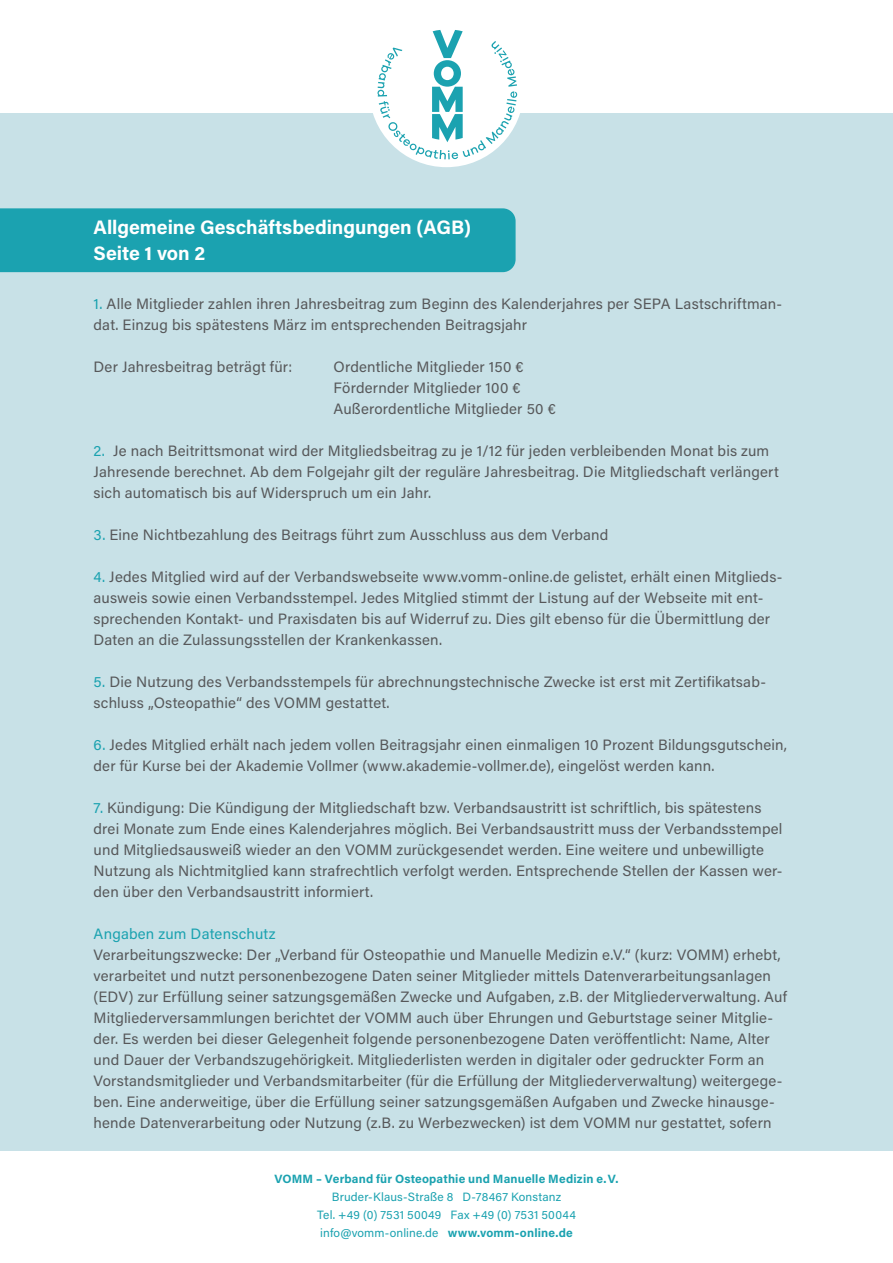
<style>
.page{position:relative;width:893px;height:1263px;background:#fff}
.page>*{position:absolute;margin:0;border:0;box-sizing:border-box;transform-origin:0 0}
.t1{font:700 19.5px/25.5px "Acumin Pro";color:#fff}
.t2{font:15px/21px "Acumin Pro";letter-spacing:.015em;color:#57585a}
.t3{font:15px "Acumin Pro";letter-spacing:.01em;color:#1ba2b0}
.t4{font:12px/18px "Acumin Pro";letter-spacing:.01em;color:#1ba2b0;text-align:center}
.t5{font:700 12px "Acumin Pro";letter-spacing:.015em;color:#1ba2b0}
.s1{color:#1ba2b0}
.s2{font-weight:700}
</style>
<div class="page">
<div style="left:0;top:113px;width:893px;height:1037px;background:#c8e1e7"></div>
<div style="left:369px;top:13px;width:155px;height:154px;background:#fff;border-radius:50%"></div>
<svg style="left:377px;top:30px;width:140px;height:129px"></svg>
<div style="left:0;top:208px;width:516px;height:64px;background:#1ba2b0"></div>
<h1 class="t1" style="left:94px;top:214px;width:379px">Allgemeine Geschäftsbedingungen (AGB)<br>Seite 1 von 2</h1>
<p class="t2" style="left:94px;top:292px;width:690px"><span class="s1">1.</span> Alle Mitglieder zahlen ihren Jahresbeitrag zum Beginn des Kalenderjahres per SEPA Lastschriftman&shy;dat. Einzug bis spätestens März im entsprechenden Beitragsjahr</p>
<p class="t2" style="left:94px;top:355px;width:200px">Der Jahresbeitrag beträgt für:</p>
<p class="t2" style="left:334px;top:355px;width:224px">Ordentliche Mitglieder 150 €<br>Fördernder Mitglieder 100 €<br>Außerordentliche Mitglieder 50 €</p>
<p class="t2" style="left:94px;top:439px;width:687px"><span class="s1">2.</span> Je nach Beitrittsmonat wird der Mitgliedsbeitrag zu je 1/12 für jeden verbleibenden Monat bis zum<br>Jahresende berechnet. Ab dem Folgejahr gilt der reguläre Jahresbeitrag. Die Mitgliedschaft verlängert sich automatisch bis auf Widerspruch um ein Jahr.</p>
<p class="t2" style="left:94px;top:523px;width:516px"><span class="s1">3.</span> Eine Nichtbezahlung des Beitrags führt zum Ausschluss aus dem Verband</p>
<p class="t2" style="left:94px;top:565px;width:690px"><span class="s1">4.</span> Jedes Mitglied wird auf der Verbandswebseite www.vomm-online.de gelistet, erhält einen Mitglieds&shy;ausweis sowie einen Verbandsstempel. Jedes Mitglied stimmt der Listung auf der Webseite mit ent&shy;sprechenden Kontakt- und Praxisdaten bis auf Widerruf zu. Dies gilt ebenso für die Übermittlung der Daten an die Zulassungsstellen der Krankenkassen.</p>
<p class="t2" style="left:94px;top:670px;width:674px"><span class="s1">5.</span> Die Nutzung des Verbandsstempels für abrechnungstechnische Zwecke ist erst mit Zertifikatsab&shy;schluss „Osteopathie“ des VOMM gestattet.</p>
<p class="t2" style="left:94px;top:733px;width:695px"><span class="s1">6.</span> Jedes Mitglied erhält nach jedem vollen Beitragsjahr einen einmaligen 10 Prozent Bildungsgutschein, der für Kurse bei der Akademie Vollmer (www.akademie-vollmer.de), eingelöst werden kann.</p>
<p class="t2" style="left:94px;top:796px;width:690px"><span class="s1">7.</span> Kündigung: Die Kündigung der Mitgliedschaft bzw. Verbandsaustritt ist schriftlich, bis spätestens drei Monate zum Ende eines Kalenderjahres möglich. Bei Verbandsaustritt muss der Verbandsstempel und Mitgliedsausweiß wieder an den VOMM zurückgesendet werden. Eine weitere und unbewilligte Nutzung als Nichtmitglied kann strafrechtlich verfolgt werden. Entsprechende Stellen der Kassen wer&shy;den über den Verbandsaustritt informiert.</p>
<p class="t3" style="left:94px;top:923px;width:184px">Angaben zum Datenschutz</p>
<p class="t2" style="left:94px;top:943px;width:695px">Verarbeitungszwecke: Der „Verband für Osteopathie und Manuelle Medizin e.V.“ (kurz: VOMM) erhebt, verarbeitet und nutzt personenbezogene Daten seiner Mitglieder mittels Datenverarbeitungsanlagen (EDV) zur Erfüllung seiner satzungsgemäßen Zwecke und Aufgaben, z.B. der Mitgliederverwaltung. Auf Mitgliederversammlungen berichtet der VOMM auch über Ehrungen und Geburtstage seiner Mitglie&shy;der. Es werden bei dieser Gelegenheit folgende personenbezogene Daten veröffentlicht: Name, Alter und Dauer der Verbandszugehörigkeit. Mitgliederlisten werden in digitaler oder gedruckter Form an Vorstandsmitglieder und Verbandsmitarbeiter (für die Erfüllung der Mitgliederverwaltung) weitergege&shy;ben. Eine anderweitige, über die Erfüllung seiner satzungsgemäßen Aufgaben und Zwecke hinausge&shy;hende Datenverarbeitung oder Nutzung (z.B. zu Werbezwecken) ist dem VOMM nur gestattet, sofern</p>
<p class="t5" style="left:274px;top:1170px;width:346px">VOMM – Verband für Osteopathie und Manuelle Medizin e.V.</p>
<p class="t4" style="left:317px;top:1187px;width:260px">Bruder-Klaus-Straße 8 D-78467 Konstanz<br>Tel. +49 (0) 7531 50049 Fax +49 (0) 7531 50044 info@vomm-online.de <span class="s2">www.vomm-online.de</span></p>
</div>
